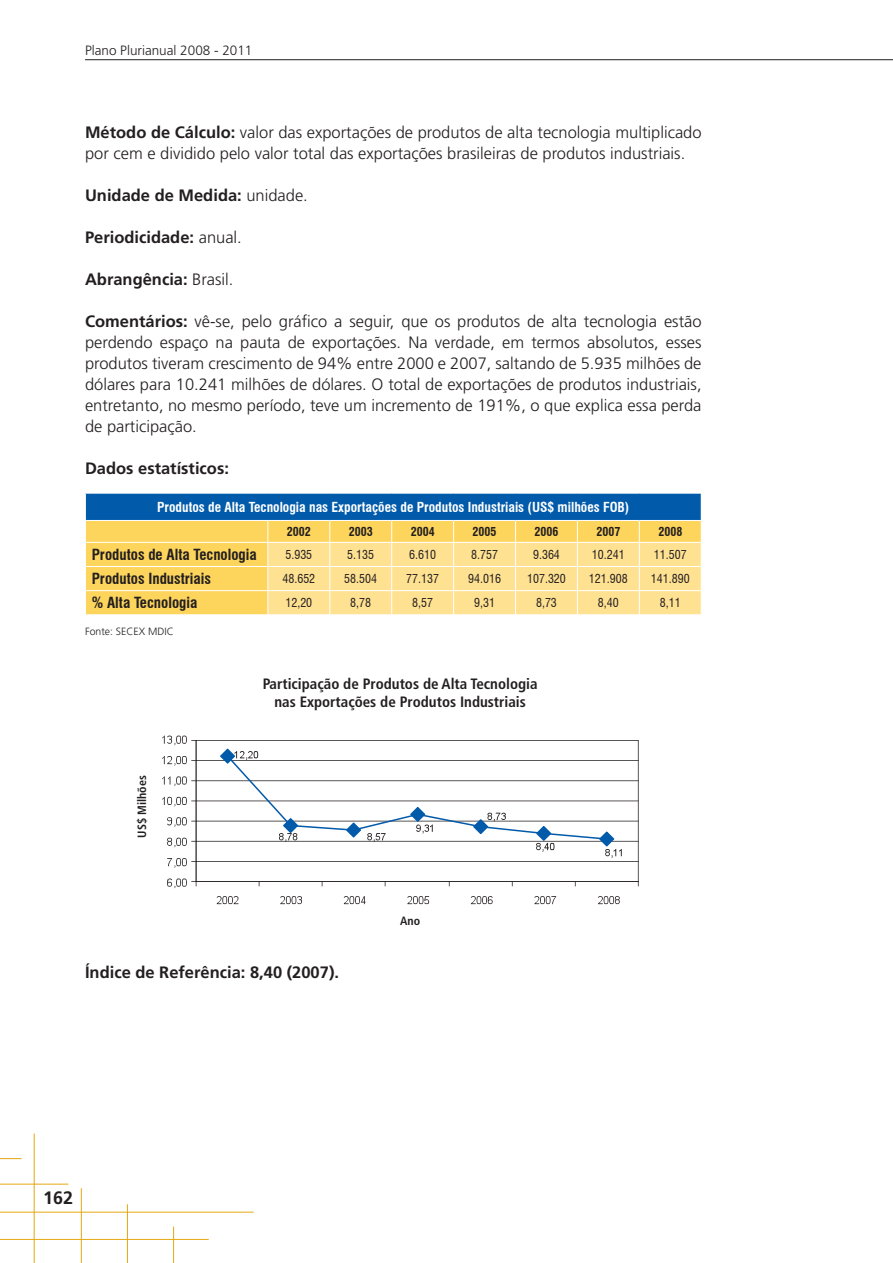
<style>
.page{position:relative;width:893px;height:1263px;background:#fff}
.page>*{position:absolute;margin:0;border:0;box-sizing:border-box;transform-origin:0 0}
.t1{font:700 18px "Frutiger";color:#231f20}
.t2{font:300 16.5px/21px "Frutiger";color:#231f20}
.t3{font:700 16.5px "Frutiger";color:#231f20}
.t4{font:700 condensed 15px/18px "Frutiger";color:#231f20;text-align:center}
.t5{font:700 condensed 15px "Swiss 721 BT";color:#231f20}
.t6{font:700 condensed 13.5px "Swiss 721 BT";color:#fff}
.t7{font:300 13.5px "Frutiger";color:#231f20}
.t8{font:condensed 12px "Swiss 721 BT";color:#231f20}
.t9{font:700 condensed 12px "Swiss 721 BT";color:#231f20}
.t10{font:700 condensed 12px "Frutiger";color:#231f20}
.t11{font:300 10.5px "Frutiger";color:#231f20}
.s1{font-weight:700}
.s2{font-weight:300}
</style>
<div class="page">
<hr style="left:85px;top:59px;width:808px;height:1px;background:#231f20">
<hr style="left:34px;top:1133px;width:1px;height:130px;background:#e5a710">
<hr style="left:81px;top:1188px;width:1px;height:75px;background:#e5a710">
<hr style="left:127px;top:1204px;width:1px;height:59px;background:#e5a710">
<hr style="left:173px;top:1226px;width:1px;height:37px;background:#e5a710">
<hr style="left:0;top:1212px;width:254px;height:1px;background:#e5a710">
<hr style="left:0;top:1239px;width:209px;height:1px;background:#e5a710">
<hr style="left:0;top:1184px;width:68px;height:1px;background:#e5a710">
<svg style="left:0;top:1158px;width:22px;height:1px"></svg>
<div style="left:85px;top:493px;width:616px;height:27px;background:#015aaa"></div>
<div style="left:86px;top:521px;width:181px;height:93px;background:#fed55c"></div>
<hr style="left:85px;top:542px;width:183px;height:1px;background:#fff">
<hr style="left:85px;top:566px;width:183px;height:1px;background:#fff">
<hr style="left:85px;top:590px;width:183px;height:1px;background:#fff">
<hr style="left:85px;top:493px;width:183px;height:1px;background:#fff">
<svg style="left:85px;top:494px;width:1px;height:97px"></svg>
<hr style="left:268px;top:493px;width:62px;height:1px;background:#fff">
<hr style="left:330px;top:493px;width:62px;height:1px;background:#fff">
<hr style="left:392px;top:493px;width:62px;height:1px;background:#fff">
<hr style="left:454px;top:493px;width:61px;height:1px;background:#fff">
<hr style="left:515px;top:493px;width:62px;height:1px;background:#fff">
<hr style="left:577px;top:493px;width:62px;height:1px;background:#fff">
<hr style="left:639px;top:493px;width:63px;height:1px;background:#fff">
<hr style="left:85px;top:520px;width:183px;height:1px;background:#fff">
<svg style="left:267px;top:494px;width:435px;height:121px"></svg>
<hr style="left:268px;top:614px;width:62px;height:1px;background:#fff">
<hr style="left:330px;top:614px;width:62px;height:1px;background:#fff">
<hr style="left:392px;top:614px;width:62px;height:1px;background:#fff">
<hr style="left:454px;top:614px;width:61px;height:1px;background:#fff">
<hr style="left:515px;top:614px;width:62px;height:1px;background:#fff">
<hr style="left:577px;top:614px;width:62px;height:1px;background:#fff">
<hr style="left:639px;top:614px;width:63px;height:1px;background:#fff">
<svg style="left:197px;top:741px;width:441px;height:140px"></svg>
<hr style="left:196px;top:861px;width:443px;height:1px;background:#231f20">
<hr style="left:196px;top:841px;width:443px;height:1px;background:#231f20">
<hr style="left:196px;top:821px;width:443px;height:1px;background:#231f20">
<hr style="left:196px;top:800px;width:443px;height:1px;background:#231f20">
<hr style="left:196px;top:780px;width:443px;height:1px;background:#231f20">
<hr style="left:196px;top:760px;width:443px;height:1px;background:#231f20">
<hr style="left:196px;top:740px;width:443px;height:1px;background:#231f20">
<hr style="left:638px;top:740px;width:1px;height:142px;background:#231f20">
<hr style="left:196px;top:740px;width:1px;height:142px;background:#231f20">
<hr style="left:196px;top:881px;width:443px;height:1px;background:#231f20">
<svg style="left:220px;top:749px;width:402px;height:109px"></svg>
<svg style="left:167px;top:878px;width:30px;height:10px"></svg>
<svg style="left:167px;top:858px;width:29px;height:10px"></svg>
<svg style="left:167px;top:838px;width:29px;height:9px"></svg>
<svg style="left:167px;top:817px;width:29px;height:10px"></svg>
<svg style="left:162px;top:797px;width:34px;height:10px"></svg>
<svg style="left:162px;top:776px;width:34px;height:10px"></svg>
<svg style="left:162px;top:756px;width:34px;height:10px"></svg>
<svg style="left:162px;top:735px;width:34px;height:10px"></svg>
<svg style="left:217px;top:896px;width:21px;height:8px"></svg>
<svg style="left:280px;top:896px;width:22px;height:8px"></svg>
<svg style="left:344px;top:896px;width:22px;height:8px"></svg>
<svg style="left:407px;top:896px;width:22px;height:8px"></svg>
<svg style="left:471px;top:896px;width:22px;height:8px"></svg>
<svg style="left:534px;top:896px;width:22px;height:8px"></svg>
<svg style="left:598px;top:896px;width:22px;height:8px"></svg>
<p class="t7" style="left:85px;top:43px;width:169px">Plano Plurianual 2008 - 2011</p>
<p class="t2" style="left:85px;top:122px;width:618px"><span class="s1">Método de Cálculo:</span> valor das exportações de produtos de alta tecnologia multiplicado por cem e dividido pelo valor total das exportações brasileiras de produtos industriais.</p>
<p class="t3" style="left:85px;top:186px;width:224px">Unidade de Medida: <span class="s2">unidade.</span></p>
<p class="t3" style="left:85px;top:228px;width:158px">Periodicidade: <span class="s2">anual.</span></p>
<p class="t3" style="left:85px;top:270px;width:150px">Abrangência: <span class="s2">Brasil.</span></p>
<p class="t2" style="left:85px;top:311px;width:618px;text-align:justify"><span class="s1">Comentários:</span> vê-se, pelo gráfico a seguir, que os produtos de alta tecnologia estão perdendo espaço na pauta de exportações. Na verdade, em termos absolutos, esses produtos tiveram crescimento de 94% entre 2000 e 2007, saltando de 5.935 milhões de dólares para 10.241 milhões de dólares. O total de exportações de produtos industriais, entretanto, no mesmo período, teve um incremento de 191%, o que explica essa perda de participação.</p>
<p class="t3" style="left:85px;top:459px;width:145px">Dados estatísticos:</p>
<p class="t6" style="left:157px;top:499px;width:474px">Produtos de Alta Tecnologia nas Exportações de Produtos Industriais (US$ milhões FOB)</p>
<p class="t9" style="left:287px;top:524px;width:25px">2002</p>
<p class="t9" style="left:349px;top:524px;width:25px">2003</p>
<p class="t9" style="left:411px;top:524px;width:25px">2004</p>
<p class="t9" style="left:473px;top:524px;width:25px">2005</p>
<p class="t9" style="left:534px;top:524px;width:25px">2006</p>
<p class="t9" style="left:596px;top:524px;width:25px">2007</p>
<p class="t9" style="left:658px;top:524px;width:25px">2008</p>
<p class="t5" style="left:92px;top:546px;width:166px">Produtos de Alta Tecnologia</p>
<p class="t8" style="left:285px;top:547px;width:28px">5.935</p>
<p class="t8" style="left:347px;top:547px;width:28px">5.135</p>
<p class="t8" style="left:409px;top:547px;width:28px">6.610</p>
<p class="t8" style="left:471px;top:547px;width:28px">8.757</p>
<p class="t8" style="left:533px;top:547px;width:28px">9.364</p>
<p class="t8" style="left:592px;top:547px;width:34px">10.241</p>
<p class="t8" style="left:654px;top:547px;width:34px">11.507</p>
<p class="t5" style="left:92px;top:570px;width:121px">Produtos Industriais</p>
<p class="t8" style="left:282px;top:571px;width:34px">48.652</p>
<p class="t8" style="left:344px;top:571px;width:34px">58.504</p>
<p class="t8" style="left:406px;top:571px;width:34px">77.137</p>
<p class="t8" style="left:468px;top:571px;width:34px">94.016</p>
<p class="t8" style="left:527px;top:571px;width:40px">107.320</p>
<p class="t8" style="left:589px;top:571px;width:40px">121.908</p>
<p class="t8" style="left:651px;top:571px;width:40px">141.890</p>
<p class="t5" style="left:92px;top:594px;width:107px">% Alta Tecnologia</p>
<p class="t8" style="left:285px;top:596px;width:28px">12,20</p>
<p class="t8" style="left:350px;top:596px;width:22px">8,78</p>
<p class="t8" style="left:412px;top:596px;width:22px">8,57</p>
<p class="t8" style="left:474px;top:596px;width:22px">9,31</p>
<p class="t8" style="left:536px;top:596px;width:22px">8,73</p>
<p class="t8" style="left:598px;top:596px;width:22px">8,40</p>
<p class="t8" style="left:660px;top:596px;width:22px">8,11</p>
<p class="t11" style="left:85px;top:625px;width:90px">Fonte: SECEX MDIC</p>
<p class="t10" style="left:135px;top:838px;width:64px;rotate:-90deg">US$ Milhões</p>
<p class="t4" style="left:263px;top:675px;width:276px">Participação de Produtos de Alta Tecnologia nas Exportações de Produtos Industriais</p>
<p class="t10" style="left:400px;top:913px;width:22px">Ano</p>
<p class="t3" style="left:85px;top:963px;width:256px">Índice de Referência: 8,40 (2007).</p>
<p class="t1" style="left:43px;top:1187px;width:32px">162</p>
</div>
